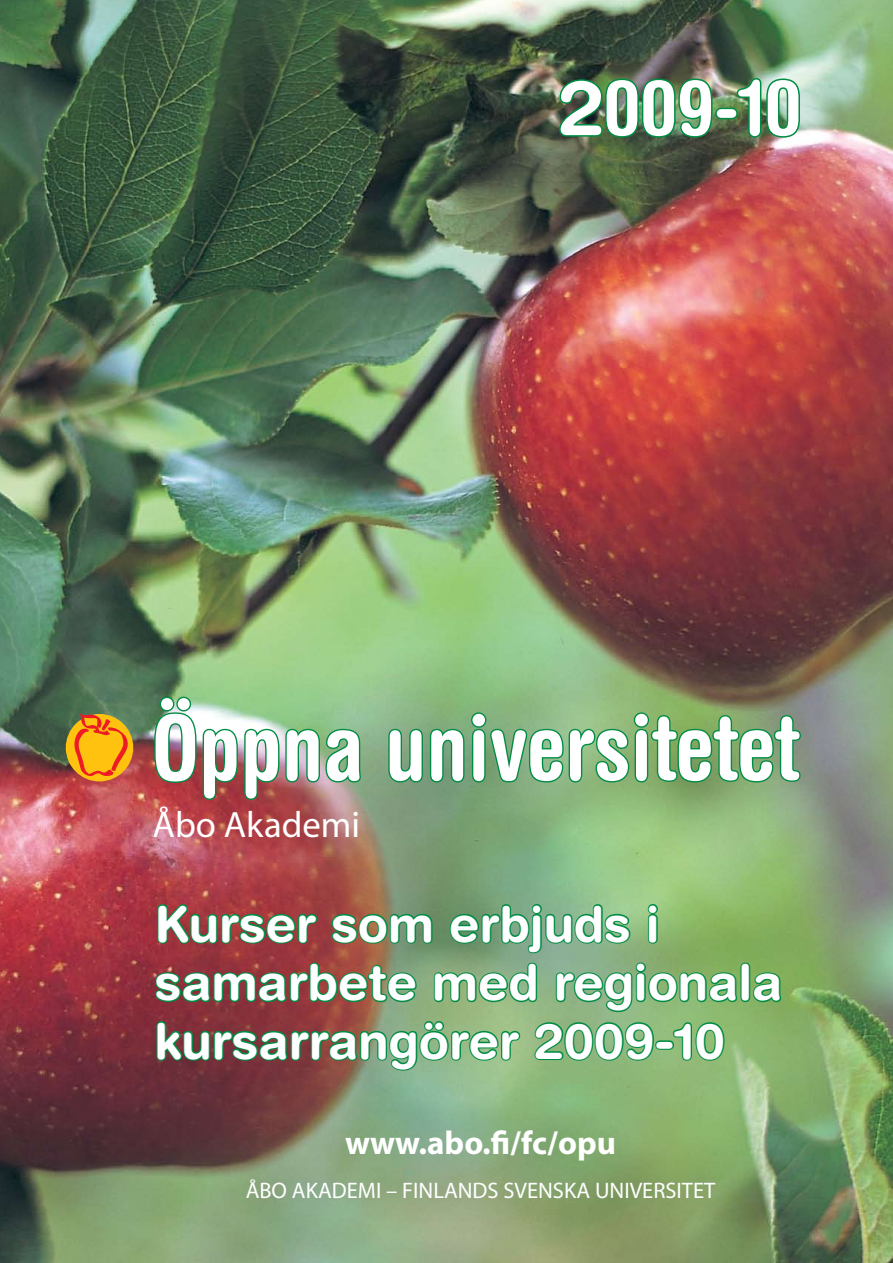
<style>
.page{position:relative;width:893px;height:1263px;background:#fff}
.page>*{position:absolute;margin:0;border:0;box-sizing:border-box;transform-origin:0 0}
.t1{font:700 condensed 89.85px "Helvetica Rounded";color:#fff}
.t2{font:700 condensed 76.5px "Helvetica Rounded";color:#fff}
.t3{font:700 49.5px/58.5px "Helvetica Rounded";color:#fff}
.t4{font:36.75px "Myriad";color:#fff}
.t5{font:700 33px "Myriad";color:#fff}
.t6{font:22.5px "Myriad";color:#fff}
.s1{font-stretch:normal}
</style>
<div class="page">
<img style="left:0;top:0;width:893px;height:1263px">
<img style="left:558px;top:77px;width:156px;height:62px">
<div style="left:715px;top:108px;width:23px;height:11px;border:3px solid #008c44;border-radius:5px"></div>
<img style="left:735px;top:77px;width:65px;height:62px">
<img style="left:153px;top:695px;width:209px;height:106px">
<svg style="left:387px;top:711px;width:415px;height:73px;background:#68a46c"></svg>
<div style="left:66px;top:714px;width:67px;height:67px;background:#ffc20e;border-radius:50%"></div>
<svg style="left:156px;top:903px;width:163px;height:42px;background:#735140"></svg>
<svg style="left:331px;top:912px;width:103px;height:33px;background:#5b7c50"></svg>
<svg style="left:448px;top:903px;width:184px;height:51px;background:#5fa172"></svg>
<svg style="left:646px;top:903px;width:13px;height:42px"></svg>
<svg style="left:154px;top:961px;width:264px;height:42px;background:#675d45"></svg>
<svg style="left:433px;top:961px;width:105px;height:42px;background:#62a46f"></svg>
<svg style="left:554px;top:961px;width:184px;height:52px;background:#67a96c"></svg>
<div style="left:740px;top:963px;width:10px;height:39px;border:3px solid #008c44;border-radius:4px"></div>
<svg style="left:752px;top:971px;width:30px;height:32px"></svg>
<svg style="left:155px;top:1020px;width:366px;height:52px;background:#677456"></svg>
<svg style="left:533px;top:1021px;width:193px;height:41px;background:#63ab6a"></svg>
<h2 class="t2" style="left:558px;top:61px;width:245px"><span class="s1">2</span>009-10</h2>
<h1 class="t1" style="left:72px;top:693px;width:728px"><sup>L</sup> Öppna universitetet</h1>
<p class="t4" style="left:153px;top:807px;width:209px">ÅBO AKADEMI</p>
<p class="t3" style="left:155px;top:894px;width:629px">Kurser som erbjuds i samarbete med regionala kursarrangörer 2009-10</p>
<p class="t5" style="left:345px;top:1126px;width:272px">www.abo.fi/fc/opu</p>
<p class="t6" style="left:246px;top:1179px;width:74px">ÅBO AKADEMI</p>
<p class="t6" style="left:386px;top:1179px;width:40px">– FINLANDS</p>
<p class="t6" style="left:503px;top:1179px;width:14px">SVENSKA</p>
<p class="t6" style="left:595px;top:1179px;width:26px">UNIVERSITET</p>
</div>
